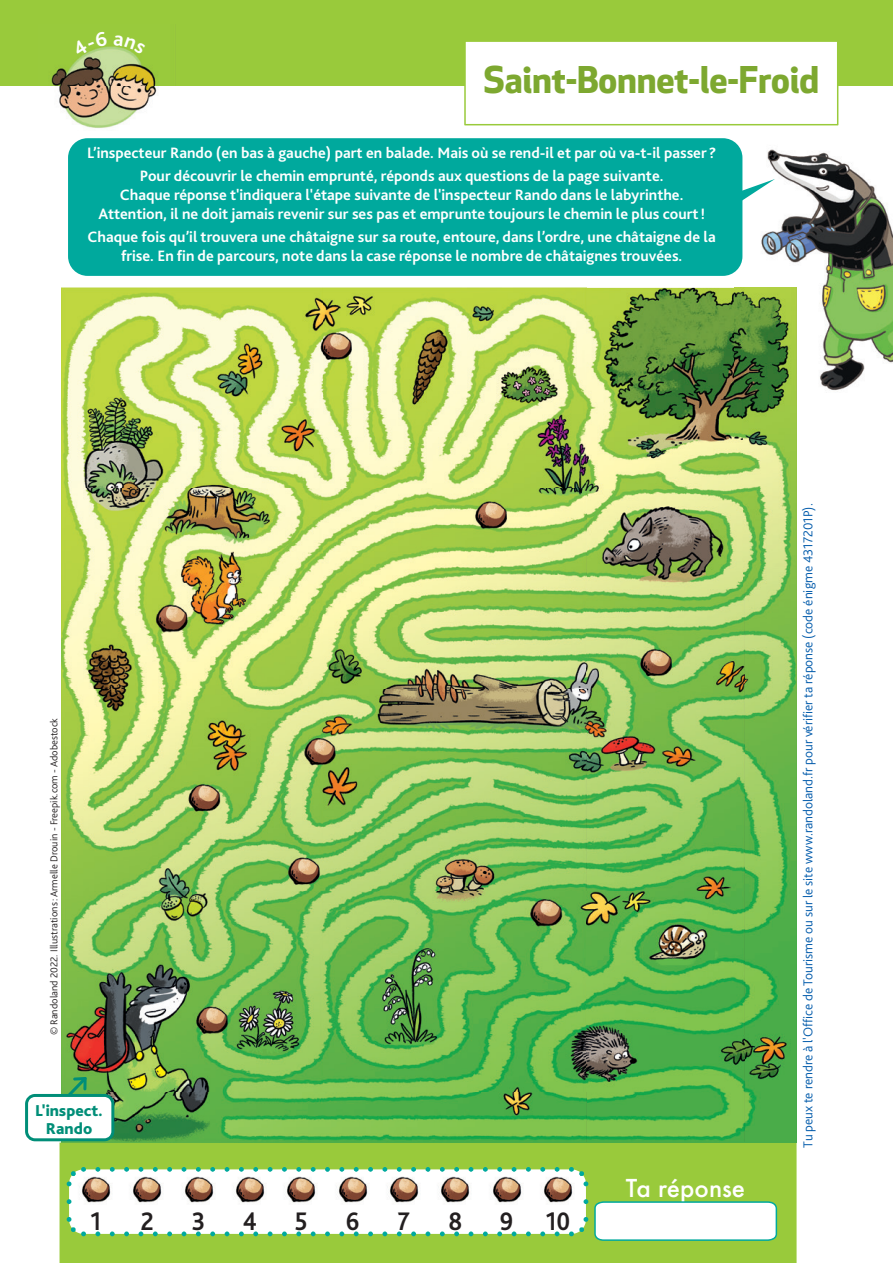
<style>
.page{position:relative;width:893px;height:1263px;background:#fff}
.page>*{position:absolute;margin:0;border:0;box-sizing:border-box;transform-origin:0 0}
.t1{font:700 36px "Apex New";letter-spacing:-.005em;color:#7da830}
.t2{font:700 26.55px "Bliss 2";color:#231f20;scale:.91 1}
.t3{font:500 24px "Futura";color:#fff}
.t4{font:800 16.5px/18px "Bliss 2";color:#008e78;text-align:center}
.t5{font:700 15.75px/18.9px "Bliss 2";color:#fff;text-align:center}
.t6{font:300 13.5px "Bliss 2";color:#015aaa}
.t7{font:300 10.5px "Bliss 2";color:#231f20}
</style>
<div class="page">
<div style="left:0;top:0;width:893px;height:85px;background:#99ca3b"></div>
<div style="left:464px;top:41px;width:374px;height:84px;background:#fff"></div>
<img style="left:38px;top:46px;width:138px;height:82px">
<img style="left:734px;top:149px;width:159px;height:242px">
<div style="left:60px;top:1142px;width:737px;height:121px;background:#99ca3b"></div>
<svg style="left:594px;top:1201px;width:183px;height:40px"></svg>
<svg style="left:742px;top:179px;width:33px;height:50px"></svg>
<div style="left:68px;top:138px;width:674px;height:138px;background:#00a99d"></div>
<svg style="left:67px;top:1167px;width:521px;height:69px"></svg>
<img style="left:61px;top:288px;width:683px;height:854px">
<img style="left:744px;top:399px;width:53px;height:743px">
<img style="left:734px;top:288px;width:63px;height:111px">
<img style="left:61px;top:1142px;width:736px;height:1px">
<svg style="left:25px;top:1077px;width:89px;height:64px"></svg>
<svg style="left:72px;top:46px;width:35px;height:10px"></svg>
<svg style="left:113px;top:46px;width:33px;height:9px"></svg>
<h1 class="t1" style="left:484px;top:54px;width:337px">Saint-Bonnet-le-Froid</h1>
<p class="t5" style="left:87px;top:141px;width:631px;line-height:23.1px">L’inspecteur Rando (en bas à gauche) part en balade. Mais où se rend-il et par où va-t-il passer ?<br>Pour découvrir le chemin emprunté, réponds aux questions de la page suivante.</p>
<p class="t5" style="left:98px;top:185px;width:608px">Chaque réponse t'indiquera l'étape suivante de l'inspecteur Rando dans le labyrinthe.<br>Attention, il ne doit jamais revenir sur ses pas et emprunte toujours le chemin le plus court !</p>
<p class="t5" style="left:88px;top:227px;width:630px">Chaque fois qu’il trouvera une châtaigne sur sa route, entoure, dans l’ordre, une châtaigne de la frise. En fin de parcours, note dans la case réponse le nombre de châtaignes trouvées.</p>
<p class="t7" style="left:47px;top:1035px;width:319px;rotate:-90deg">© Randoland 2022. Illustrations : Armelle Drouin - Freepik.com - Adobestock</p>
<p class="t4" style="left:35px;top:1101px;width:69px">L'inspect.<br>Rando</p>
<h2 class="t2" style="left:91px;top:1205px;width:13px">1</h2>
<h2 class="t2" style="left:141px;top:1205px;width:16px">2</h2>
<h2 class="t2" style="left:192px;top:1205px;width:16px">3</h2>
<h2 class="t2" style="left:243px;top:1205px;width:17px">4</h2>
<h2 class="t2" style="left:295px;top:1205px;width:16px">5</h2>
<h2 class="t2" style="left:346px;top:1205px;width:16px">6</h2>
<h2 class="t2" style="left:398px;top:1205px;width:15px">7</h2>
<h2 class="t2" style="left:448px;top:1205px;width:17px">8</h2>
<h2 class="t2" style="left:500px;top:1205px;width:79px">9 10</h2>
<h3 class="t3" style="left:626px;top:1171px;width:121px">Ta réponse</h3>
<p class="t6" style="left:800px;top:1148px;width:646px;rotate:-90deg">Tu peux te rendre à l'Office de Tourisme ou sur le site www.randoland.fr pour vérifier ta réponse (code énigme 4317201P).</p>
</div>
